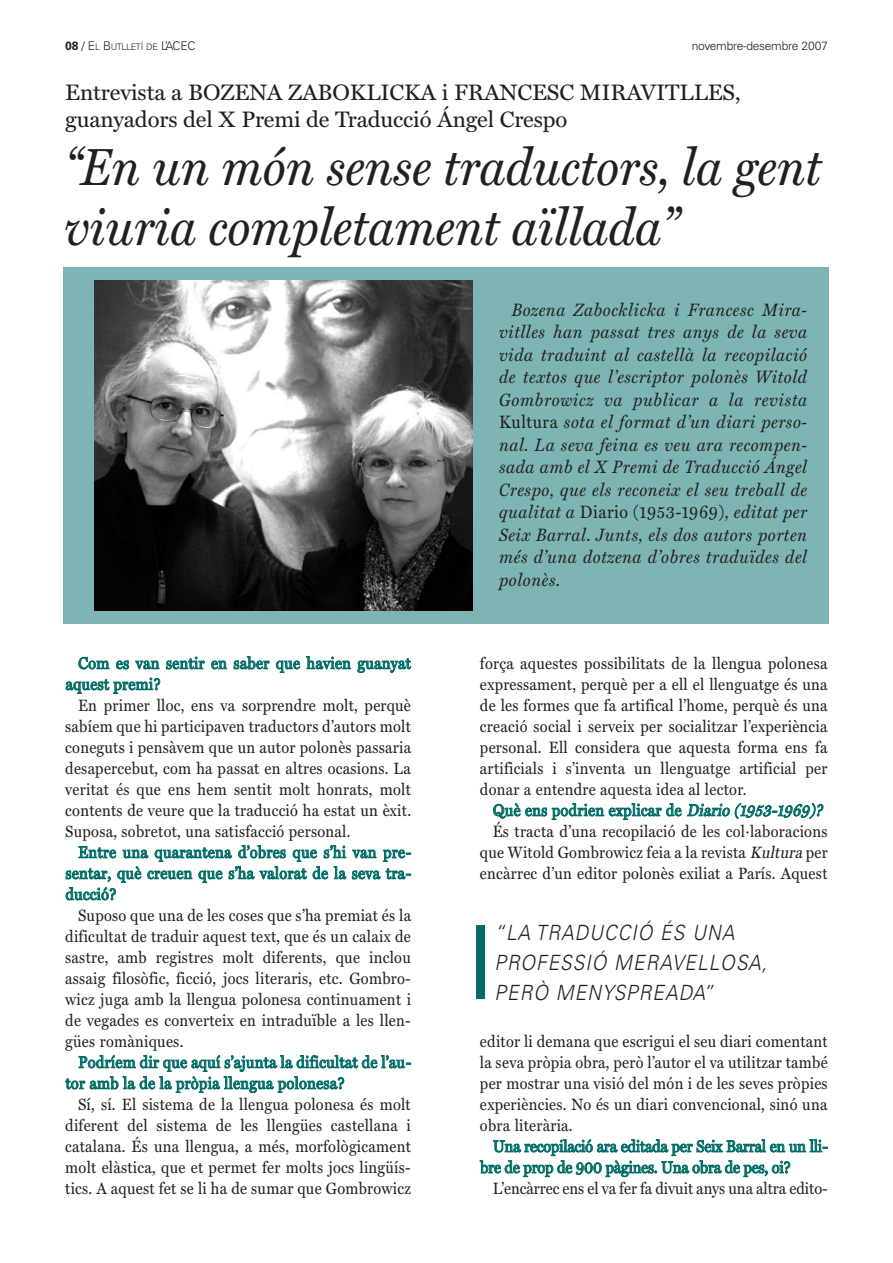
<style>
.page{position:relative;width:893px;height:1263px;background:#fff}
.page>*{position:absolute;margin:0;border:0;box-sizing:border-box;transform-origin:0 0}
.t1{font:italic 52.5px/60px "Miller Text";color:#231f20;scale:.9 1}
.t2{font:22.5px/27px "Miller Text";letter-spacing:-.005em;color:#231f20}
.t3{font:italic 300 21px/30px "Univers";letter-spacing:.055em;color:#231f20;scale:.9 1}
.t4{font:italic 18px/22.5px "Miller Text";letter-spacing:.035em;color:#231f20;text-align:justify;scale:.9 1}
.t5{font:16.5px "Miller Text";letter-spacing:.02em;color:#231f20;scale:.9 1}
.t6{font:16.5px "Miller Text";letter-spacing:.015em;color:#006c67;scale:.9 1}
.t7{font:16.5px "Miller Text";letter-spacing:-.015em;color:#006c67;scale:.9 1}
.t8{font:16.5px "Miller Text";color:#231f20;scale:.9 1}
.t9{font:300 12px "Univers";letter-spacing:-.02em;color:#231f20}
.t10{font:300 9px "Univers";letter-spacing:-.03em;color:#231f20}
.s1{font-weight:700;font-size:12px}
.s2{font-size:12px}
.s3{font-style:normal}
.s4{font-style:italic}
</style>
<div class="page">
<div style="left:64px;top:267px;width:765px;height:357px;background:#7db5b4"></div>
<img style="left:94px;top:281px;width:378px;height:329px">
<div style="left:476px;top:925px;width:9px;height:74px;background:#006c67"></div>
<p class="t10" style="left:65px;top:44px;width:132px"><span class="s1">08</span> <span class="s2">/ E</span>L <span class="s2">B</span>UTLLETÍ DE <span class="s2">L’ACEC</span></p>
<p class="t9" style="left:692px;top:41px;width:137px">novembre-desembre 2007</p>
<p class="t2" style="left:65px;top:79px;width:677px">Entrevista a BOZENA ZABOKLICKA i FRANCESC MIRAVITLLES, guanyadors del X Premi de Traducció Ángel Crespo</p>
<p class="t1" style="left:64px;top:136px;width:843px">“En un món sense traductors, la gent viuria completament aïllada”</p>
<p class="t6" style="left:78px;top:653px;width:371px">Com es van sentir en saber que havien guanyat</p>
<p class="t6" style="left:66px;top:674px;width:107px">aquest premi?</p>
<p class="t5" style="left:78px;top:696px;width:371px">En primer lloc, ens va sorprendre molt, perquè</p>
<p class="t5" style="left:65px;top:717px;width:385px">sabíem que hi participaven traductors d’autors molt</p>
<p class="t5" style="left:65px;top:738px;width:386px">coneguts i pensàvem que un autor polonès passaria</p>
<p class="t5" style="left:65px;top:759px;width:385px">desapercebut, com ha passat en altres ocasions. La</p>
<p class="t5" style="left:65px;top:780px;width:385px">veritat és que ens hem sentit molt honrats, molt</p>
<p class="t5" style="left:65px;top:801px;width:386px">contents de veure que la traducció ha estat un èxit.</p>
<p class="t5" style="left:65px;top:822px;width:318px">Suposa, sobretot, una satisfacció personal.</p>
<p class="t6" style="left:78px;top:842px;width:372px">Entre una quarantena d’obres que s’hi van pre-</p>
<p class="t6" style="left:66px;top:863px;width:386px">sentar, què creuen que s’ha valorat de la seva tra-</p>
<p class="t6" style="left:66px;top:884px;width:58px">ducció?</p>
<p class="t5" style="left:78px;top:906px;width:371px">Suposo que una de les coses que s’ha premiat és la</p>
<p class="t5" style="left:65px;top:927px;width:385px">dificultat de traduir aquest text, que és un calaix de</p>
<p class="t5" style="left:65px;top:948px;width:385px">sastre, amb registres molt diferents, que inclou</p>
<p class="t5" style="left:65px;top:969px;width:385px">assaig filosòfic, ficció, jocs literaris, etc. Gombro-</p>
<p class="t5" style="left:65px;top:990px;width:386px">wicz juga amb la llengua polonesa continuament i</p>
<p class="t5" style="left:65px;top:1011px;width:385px">de vegades es converteix en intraduïble a les llen-</p>
<p class="t5" style="left:65px;top:1032px;width:133px">gües romàniques.</p>
<p class="t6" style="left:78px;top:1052px;width:372px">Podríem dir que aquí s’ajunta la dificultat de l’au-</p>
<p class="t6" style="left:66px;top:1073px;width:312px">tor amb la de la pròpia llengua polonesa?</p>
<p class="t5" style="left:78px;top:1095px;width:371px">Sí, sí. El sistema de la llengua polonesa és molt</p>
<p class="t5" style="left:65px;top:1116px;width:385px">diferent del sistema de les llengües castellana i</p>
<p class="t5" style="left:65px;top:1137px;width:385px">catalana. És una llengua, a més, morfològicament</p>
<p class="t5" style="left:65px;top:1158px;width:385px">molt elàstica, que et permet fer molts jocs lingüís-</p>
<p class="t5" style="left:65px;top:1179px;width:386px">tics. A aquest fet se li ha de sumar que Gombrowicz</p>
<p class="t4" style="left:499px;top:298px;width:344px;text-indent:13px">Bozena Zabocklicka i Francesc Mira&shy;vitlles han passat tres anys de la seva vida traduint al castellà la recopilació de textos que l’escriptor polonès Witold Gombrowicz va publicar a la revista <span class="s3">Kultura</span> sota el format d’un diari perso&shy;nal. La seva feina es veu ara recompen&shy;sada amb el X Premi de Traducció Ángel Crespo, que els reconeix el seu treball de qualitat a <span class="s3">Diario (1953-1969)</span>, editat per Seix Barral. Junts, els dos autors porten més d’una dotzena d’obres traduïdes del polonès.</p>
<p class="t5" style="left:480px;top:654px;width:388px">força aquestes possibilitats de la llengua polonesa</p>
<p class="t5" style="left:480px;top:675px;width:388px">expressament, perquè per a ell el llenguatge és una</p>
<p class="t5" style="left:480px;top:696px;width:388px">de les formes que fa artifical l’home, perquè és una</p>
<p class="t5" style="left:480px;top:717px;width:388px">creació social i serveix per socialitzar l’experiència</p>
<p class="t5" style="left:480px;top:738px;width:388px">personal. Ell considera que aquesta forma ens fa</p>
<p class="t5" style="left:480px;top:759px;width:388px">artificials i s’inventa un llenguatge artificial per</p>
<p class="t5" style="left:480px;top:780px;width:298px">donar a entendre aquesta idea al lector.</p>
<p class="t6" style="left:493px;top:800px;width:370px">Què ens podrien explicar de <span class="s4">Diario (1953-1969)?</span></p>
<p class="t5" style="left:493px;top:822px;width:373px">És tracta d’una recopilació de les col·laboracions</p>
<p class="t5" style="left:480px;top:843px;width:388px">que Witold Gombrowicz feia a la revista <span class="s4">Kultura</span>per</p>
<p class="t5" style="left:480px;top:864px;width:388px">encàrrec d’un editor polonès exiliat a París. Aquest</p>
<p class="t3" style="left:494px;top:919px;width:304px">“LA TRADUCCIÓ ÉS UNA<br>PROFESSIÓ MERAVELLOSA,<br>PERÒ MENYSPREADA”</p>
<p class="t5" style="left:480px;top:1032px;width:388px">editor li demana que escrigui el seu diari comentant</p>
<p class="t5" style="left:480px;top:1053px;width:388px">la seva pròpia obra, però l’autor el va utilitzar també</p>
<p class="t5" style="left:480px;top:1074px;width:388px">per mostrar una visió del món i de les seves pròpies</p>
<p class="t5" style="left:480px;top:1095px;width:388px">experiències. No és un diari convencional, sinó una</p>
<p class="t5" style="left:480px;top:1116px;width:104px">obra literària.</p>
<p class="t7" style="left:493px;top:1136px;width:374px">Una recopilació ara editada per Seix Barral en un lli-</p>
<p class="t7" style="left:480px;top:1157px;width:346px">bre de prop de 900 pàgines. Una obra de pes, oi?</p>
<p class="t8" style="left:493px;top:1179px;width:374px">L’encàrrec ens el va fer fa divuit anys una altra edito-</p>
</div>
